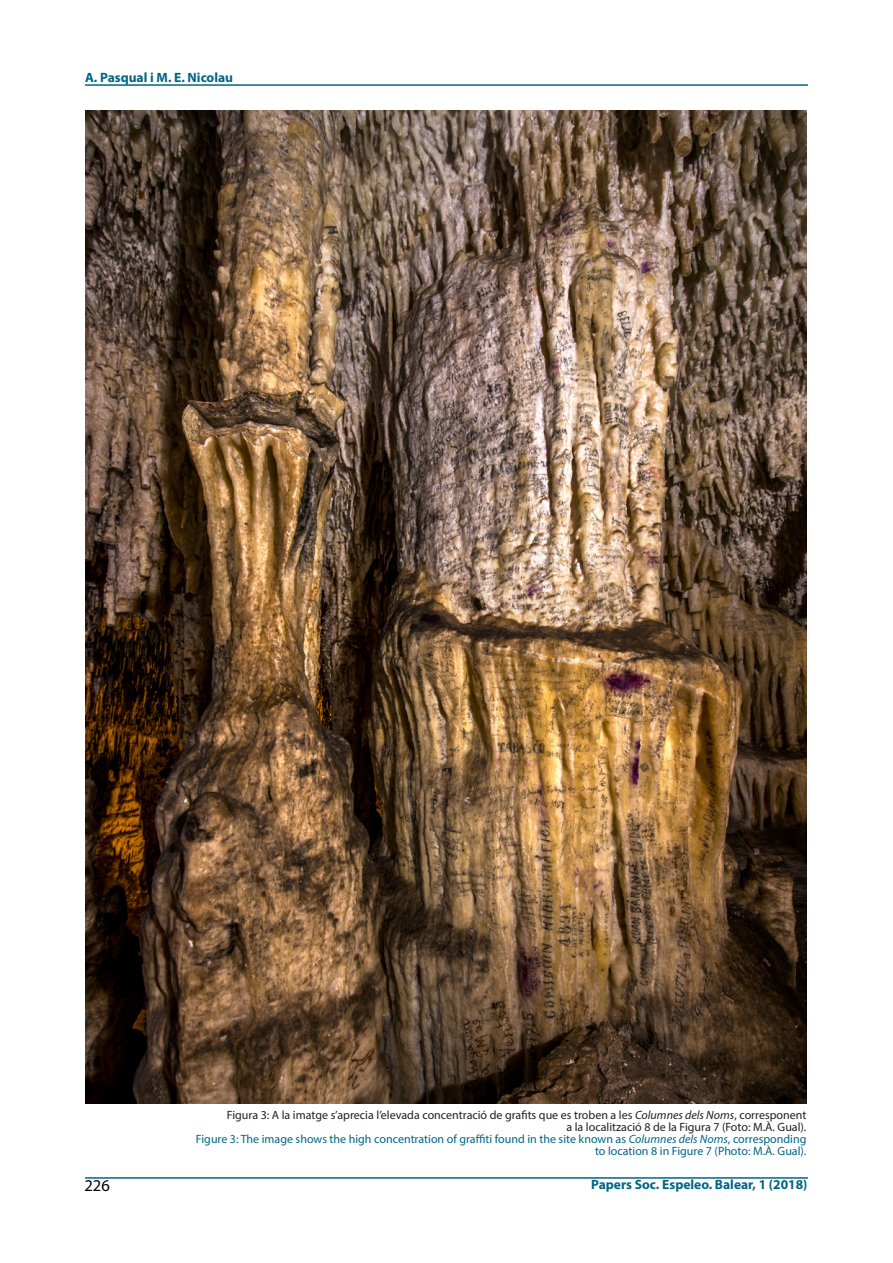
<style>
.page{position:relative;width:893px;height:1263px;background:#fff}
.page>*{position:absolute;margin:0;border:0;box-sizing:border-box;transform-origin:0 0}
.t1{font:16.5px "Myriad Pro";color:#000}
.t2{font:700 13.5px "Myriad Pro";color:#006585}
.t3{font:12px/12px "Myriad Pro";color:#231f20;text-align:right}
.s1{font-style:italic}
.s2{color:#006585}
.s3{font-style:italic;color:#006585}
</style>
<div class="page">
<hr style="left:85px;top:1177px;width:723px;height:2px;background:#006585">
<hr style="left:85px;top:84px;width:723px;height:2px;background:#006585">
<img style="left:85px;top:111px;width:721px;height:992px">
<p class="t2" style="left:85px;top:68px;width:150px">A. Pasqual i M. E. Nicolau</p>
<p class="t3" style="left:196px;top:1109px;width:612px">Figura 3: A la imatge s’aprecia l’elevada concentració de grafits que es troben a les <span class="s1">Columnes dels Noms</span>, corresponent<br>a la localització 8 de la Figura 7 (Foto: M.À. Gual).<br><span class="s2">Figure 3: The image shows the high concentration of graffiti found in the site known as</span> <span class="s3">Columnes dels Noms</span><span class="s2">, corresponding to location 8 in Figure 7 (Photo: M.À. Gual).</span></p>
<h1 class="t1" style="left:84px;top:1175px;width:27px">226</h1>
<p class="t2" style="left:591px;top:1176px;width:218px">Papers Soc. Espeleo. Balear, 1 (2018)</p>
</div>
